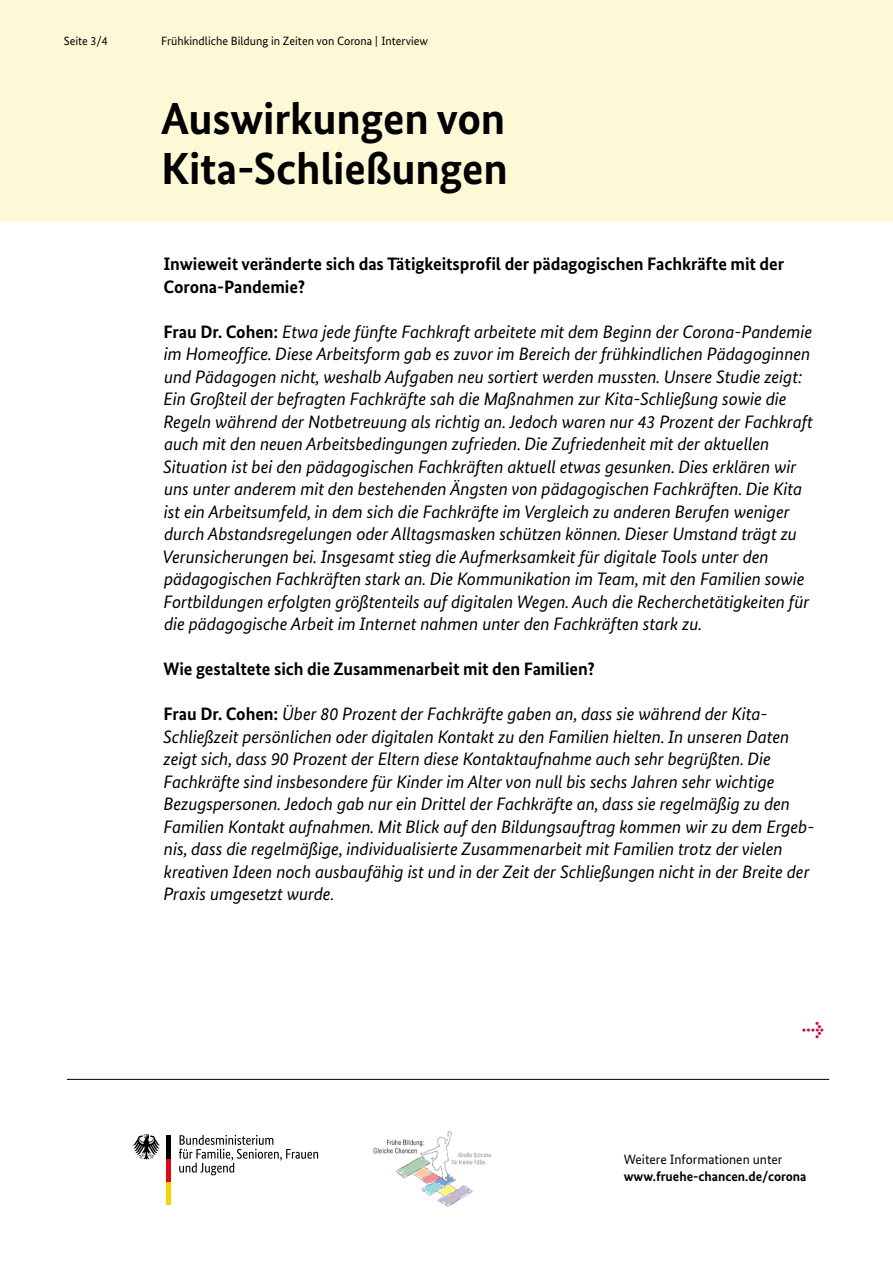
<style>
.page{position:relative;width:893px;height:1263px;background:#fff}
.page>*{position:absolute;margin:0;border:0;box-sizing:border-box;transform-origin:0 0}
.t1{font:700 45px/49.5px "Bundes Sans";letter-spacing:-.005em;color:#000}
.t2{font:italic 18px/22.5px "Bundes Sans";letter-spacing:-.005em;color:#000}
.t3{font:700 18px/22.5px "Bundes Sans";letter-spacing:-.005em;color:#000}
.t4{font:700 18px "Meta Pro";color:#d3043b}
.t5{font:700 13.5px "Bundes Sans";color:#000}
.t6{font:13.5px "Bundes Sans";color:#000}
.t7{font:12px "Bundes Sans";color:#000}
.s1{font-weight:700;font-style:normal}
</style>
<div class="page">
<hr style="left:67px;top:1079px;width:762px;height:1px;background:#000">
<div style="left:0;top:0;width:893px;height:221px;background:#fdf9d7"></div>
<svg style="left:179px;top:1135px;width:139px;height:40px"></svg>
<hr style="left:167px;top:1182px;width:4px;height:23px;background:#f8d200">
<hr style="left:167px;top:1158px;width:4px;height:24px;background:#e30613">
<svg style="left:133px;top:1134px;width:27px;height:25px"></svg>
<hr style="left:167px;top:1135px;width:4px;height:23px;background:#000">
<img style="left:373px;top:1131px;width:119px;height:76px">
<p class="t7" style="left:64px;top:34px;width:46px">Seite 3/4</p>
<p class="t7" style="left:161px;top:34px;width:268px">Frühkindliche Bildung in Zeiten von Corona | Interview</p>
<h1 class="t1" style="left:161px;top:94px;width:348px">Auswirkungen von<br>Kita-Schließungen</h1>
<p class="t3" style="left:163px;top:252px;width:622px">Inwieweit veränderte sich das Tätigkeitsprofil der pädagogischen Fachkräfte mit der<br>Corona-Pandemie?</p>
<p class="t2" style="left:163px;top:320px;width:652px"><span class="s1">Frau Dr. Cohen:</span> Etwa jede fünfte Fachkraft arbeitete mit dem Beginn der Corona-Pandemie im Homeoffice. Diese Arbeitsform gab es zuvor im Bereich der frühkindlichen Pädagoginnen und Pädagogen nicht, weshalb Aufgaben neu sortiert werden mussten. Unsere Studie zeigt:<br>Ein Großteil der befragten Fachkräfte sah die Maßnahmen zur Kita-Schließung sowie die Regeln während der Notbetreuung als richtig an. Jedoch waren nur 43 Prozent der Fachkraft auch mit den neuen Arbeitsbedingungen zufrieden. Die Zufriedenheit mit der aktuellen Situation ist bei den pädagogischen Fachkräften aktuell etwas gesunken. Dies erklären wir uns unter anderem mit den bestehenden Ängsten von pädagogischen Fachkräften. Die Kita ist ein Arbeitsumfeld, in dem sich die Fachkräfte im Vergleich zu anderen Berufen weniger durch Abstandsregelungen oder Alltagsmasken schützen können. Dieser Umstand trägt zu Verunsicherungen bei. Insgesamt stieg die Aufmerksamkeit für digitale Tools unter den pädagogischen Fachkräften stark an. Die Kommunikation im Team, mit den Familien sowie Fortbildungen erfolgten größtenteils auf digitalen Wegen. Auch die Recherchetätigkeiten für die pädagogische Arbeit im Internet nahmen unter den Fachkräften stark zu.</p>
<p class="t3" style="left:163px;top:657px;width:433px">Wie gestaltete sich die Zusammenarbeit mit den Familien?</p>
<p class="t2" style="left:163px;top:702px;width:653px"><span class="s1">Frau Dr. Cohen:</span> Über 80 Prozent der Fachkräfte gaben an, dass sie während der Kita-Schließzeit persönlichen oder digitalen Kontakt zu den Familien hielten. In unseren Daten zeigt sich, dass 90 Prozent der Eltern diese Kontaktaufnahme auch sehr begrüßten. Die Fachkräfte sind insbesondere für Kinder im Alter von null bis sechs Jahren sehr wichtige Bezugspersonen. Jedoch gab nur ein Drittel der Fachkräfte an, dass sie regelmäßig zu den Familien Kontakt aufnahmen. Mit Blick auf den Bildungsauftrag kommen wir zu dem Ergeb&shy;nis, dass die regelmäßige, individualisierte Zusammenarbeit mit Familien trotz der vielen kreativen Ideen noch ausbaufähig ist und in der Zeit der Schließungen nicht in der Breite der Praxis umgesetzt wurde.</p>
<p class="t4" style="left:802px;top:1015px;width:23px">→</p>
<p class="t6" style="left:624px;top:1151px;width:160px">Weitere Informationen unter</p>
<p class="t5" style="left:624px;top:1168px;width:184px">www.fruehe-chancen.de/corona</p>
</div>
